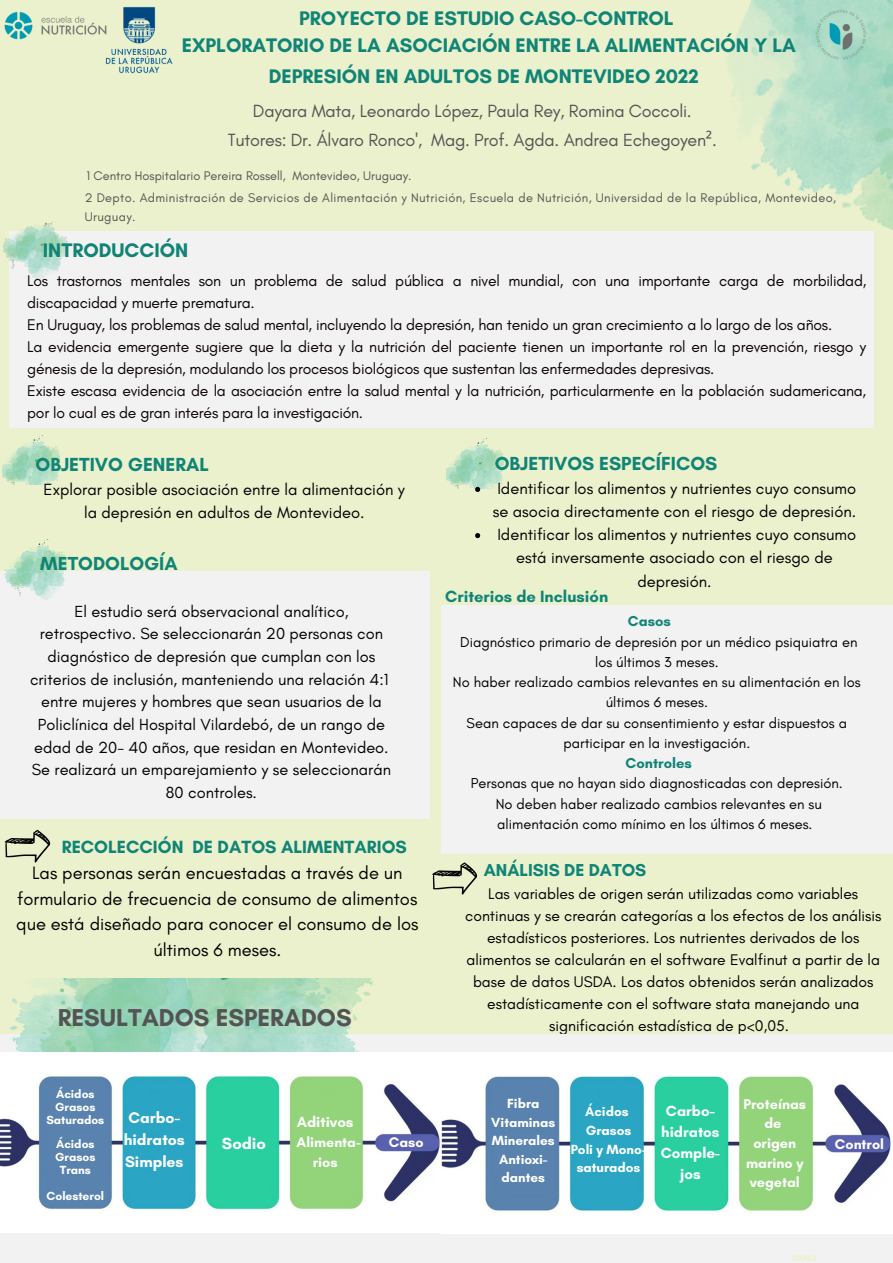
<style>
.page{position:relative;width:893px;height:1263px;background:#eaf1cc}
.page>*{position:absolute;margin:0;border:0;box-sizing:border-box;transform-origin:0 0}
.t1{font:700 24.83px "Glacial Indifference";color:#545454}
.t2{font:700 20.02px/27px "Glacial Indifference";color:#108476;text-align:center}
.t3{font:700 19.27px "Glacial Indifference";color:#108476}
.t4{font:700 19.2px "Glacial Indifference";color:#108476}
.t5{font:18.3px/25.7px "Glacial Indifference";color:#000;text-align:center}
.t6{font:18px/28.1px "Glacial Indifference";letter-spacing:-.015em;color:#545454;text-align:center}
.t7{font:700 18px "Glacial Indifference";color:#108476}
.t8{font:700 17.62px "Glacial Indifference";color:#108476}
.t9{font:16.5px/23.1px "Glacial Indifference";color:#000;text-align:center}
.t10{font:700 16.5px "Glacial Indifference";color:#108476}
.t11{font:700 16.5px "Glacial Indifference";color:#fff}
.t12{font:16.35px/22.6px "Glacial Indifference";color:#000;text-align:center}
.t13{font:15.75px/22px "Glacial Indifference";letter-spacing:-.015em;color:#0b0202}
.t14{font:700 15.75px/22px "Glacial Indifference";color:#fff;text-align:center}
.t15{font:15.67px/22px "Glacial Indifference";color:#000;text-align:center}
.t16{font:700 15px/20.9px "Glacial Indifference";color:#fff;text-align:center}
.t17{font:14.62px/20.2px "Glacial Indifference";color:#000;text-align:center}
.t18{font:700 14.62px "Glacial Indifference";color:#108476}
.t19{font:700 14.33px/19.7px "Glacial Indifference";color:#fff;text-align:center}
.t20{font:700 14.25px/19.7px "Glacial Indifference";color:#fff;text-align:center}
.t21{font:700 13.5px/18.6px "Glacial Indifference";color:#fff;text-align:center}
.t22{font:12.75px/19.1px "Glacial Indifference";letter-spacing:.03em;color:#545454}
.t23{font:12.75px "Glacial Indifference";color:#545454}
.t24{font:700 12px/13px "Glacial Indifference";color:#fff;text-align:center}
.t25{font:700 9px "Glacial Indifference";color:#eaf1cc}
.s1{font-family:"Noto Sans"}
</style>
<div class="page">
<img style="left:105px;top:6px;width:68px;height:68px">
<img style="left:690px;top:0;width:203px;height:312px">
<img style="left:3px;top:435px;width:57px;height:50px">
<div style="left:10px;top:232px;width:863px;height:196px;background:#f2f2f2"></div>
<img style="left:2px;top:221px;width:73px;height:66px">
<div style="left:0;top:571px;width:430px;height:247px;background:#f2f2f2"></div>
<svg style="left:5px;top:830px;width:45px;height:32px"></svg>
<svg style="left:432px;top:862px;width:45px;height:32px"></svg>
<div style="left:0;top:1035px;width:893px;height:228px;background:#f2f2f2"></div>
<img style="left:7px;top:979px;width:373px;height:73px">
<img style="left:0;top:1052px;width:442px;height:180px">
<img style="left:442px;top:1052px;width:450px;height:181px">
<img style="left:4px;top:540px;width:63px;height:60px">
<div style="left:442px;top:606px;width:451px;height:247px;background:#f2f2f2"></div>
<img style="left:447px;top:439px;width:56px;height:49px">
<svg style="left:475px;top:487px;width:5px;height:5px"></svg>
<svg style="left:475px;top:533px;width:5px;height:5px"></svg>
<img style="left:5px;top:11px;width:104px;height:29px">
<img style="left:811px;top:7px;width:60px;height:56px">
<p class="t2" style="left:182px;top:5px;width:615px">PROYECTO DE ESTUDIO CASO-CONTROL<br>EXPLORATORIO DE LA ASOCIACIÓN ENTRE LA ALIMENTACIÓN Y LA</p>
<p class="t2" style="left:269px;top:62px;width:432px">DEPRESIÓN EN ADULTOS DE MONTEVIDEO 2022</p>
<p class="t6" style="left:228px;top:97px;width:490px">Dayara Mata, Leonardo López, Paula Rey, Romina Coccoli.<br>Tutores: Dr. Álvaro Ronco', Mag. Prof. Agda. Andrea Echegoyen<span class="s1">²</span>.</p>
<p class="t23" style="left:86px;top:168px;width:327px">1 Centro Hospitalario Pereira Rossell, Montevideo, Uruguay.</p>
<p class="t22" style="left:85px;top:188px;width:753px">2 Depto. Administración de Servicios de Alimentación y Nutrición, Escuela de Nutrición, Universidad de la República, Montevideo,<br>Uruguay.</p>
<p class="t2" style="left:43px;top:236px;width:147px">INTRODUCCIÓN</p>
<p class="t13" style="left:27px;top:270px;width:840px">Los trastornos mentales son un problema de salud pública a nivel mundial, con una importante carga de morbilidad, discapacidad y muerte prematura.<br>En Uruguay, los problemas de salud mental, incluyendo la depresión, han tenido un gran crecimiento a lo largo de los años.<br>La evidencia emergente sugiere que la dieta y la nutrición del paciente tienen un importante rol en la prevención, riesgo y génesis de la depresión, modulando los procesos biológicos que sustentan las enfermedades depresivas.<br>Existe escasa evidencia de la asociación entre la salud mental y la nutrición, particularmente en la población sudamericana, por lo cual es de gran interés para la investigación.</p>
<p class="t3" style="left:495px;top:452px;width:224px">OBJETIVOS ESPECÍFICOS</p>
<p class="t3" style="left:36px;top:453px;width:175px">OBJETIVO GENERAL</p>
<p class="t9" style="left:44px;top:478px;width:363px">Explorar posible asociación entre la alimentación y la depresión en adultos de Montevideo.</p>
<p class="t9" style="left:493px;top:477px;width:365px">Identificar los alimentos y nutrientes cuyo consumo se asocia directamente con el riesgo de depresión.<br>Identificar los alimentos y nutrientes cuyo consumo está inversamente asociado con el riesgo de depresión.</p>
<p class="t4" style="left:40px;top:552px;width:139px">METODOLOGÍA</p>
<p class="t12" style="left:30px;top:600px;width:362px">El estudio será observacional analítico, retrospectivo. Se seleccionarán 20 personas con diagnóstico de depresión que cumplan con los criterios de inclusión, manteniendo una relación 4:1 entre mujeres y hombres que sean usuarios de la Policlínica del Hospital Vilardebó, de un rango de edad de 20- 40 años, que residan en Montevideo.<br>Se realizará un emparejamiento y se seleccionarán 80 controles.</p>
<p class="t18" style="left:628px;top:612px;width:45px">Casos</p>
<p class="t10" style="left:445px;top:586px;width:164px">Criterios de Inclusión</p>
<p class="t17" style="left:453px;top:631px;width:409px">Diagnóstico primario de depresión por un médico psiquiatra en los últimos 3 meses.<br>No haber realizado cambios relevantes en su alimentación en los últimos 6 meses.<br>Sean capaces de dar su consentimiento y estar dispuestos a participar en la investigación.</p>
<p class="t18" style="left:625px;top:754px;width:68px">Controles</p>
<p class="t17" style="left:471px;top:773px;width:373px">Personas que no hayan sido diagnosticadas con depresión.<br>No deben haber realizado cambios relevantes en su alimentación como mínimo en los últimos 6 meses.</p>
<p class="t7" style="left:62px;top:836px;width:347px">RECOLECCIÓN DE DATOS ALIMENTARIOS</p>
<p class="t5" style="left:16px;top:860px;width:404px">Las personas serán encuestadas a través de un formulario de frecuencia de consumo de alimentos que está diseñado para conocer el consumo de los últimos 6 meses.</p>
<h1 class="t1" style="left:58px;top:1003px;width:295px">RESULTADOS ESPERADOS</h1>
<p class="t24" style="left:46px;top:1087px;width:59px">Ácidos<br>Grasos<br>Saturados</p>
<p class="t24" style="left:55px;top:1137px;width:42px">Ácidos<br>Grasos<br>Trans</p>
<p class="t24" style="left:47px;top:1189px;width:59px">Colesterol</p>
<p class="t14" style="left:124px;top:1106px;width:63px">Carbo&shy;hidratos<br>Simples</p>
<p class="t11" style="left:222px;top:1133px;width:46px">Sodio</p>
<p class="t16" style="left:297px;top:1111px;width:58px">Aditivos</p>
<p class="t20" style="left:296px;top:1132px;width:66px">Alimenta&shy;rios</p>
<p class="t20" style="left:389px;top:1132px;width:36px">Caso</p>
<p class="t8" style="left:484px;top:860px;width:164px">ANÁLISIS DE DATOS</p>
<p class="t15" style="left:465px;top:882px;width:417px">Las variables de origen serán utilizadas como variables continuas y se crearán categorías a los efectos de los análisis estadísticos posteriores. Los nutrientes derivados de los alimentos se calcularán en el software Evalfinut a partir de la base de datos USDA. Los datos obtenidos serán analizados estadísticamente con el software stata manejando una significación estadística de p&lt;0,05.</p>
<p class="t21" style="left:491px;top:1094px;width:65px">Fibra<br>Vitaminas<br>Minerales<br>Antioxi&shy;dantes</p>
<p class="t21" style="left:570px;top:1102px;width:77px">Ácidos<br>Grasos<br>Poli y Mono&shy;saturados</p>
<p class="t16" style="left:660px;top:1100px;width:61px">Carbo&shy;hidratos<br>Comple&shy;jos</p>
<p class="t19" style="left:743px;top:1094px;width:64px">Proteínas de origen marino y vegetal</p>
<p class="t20" style="left:835px;top:1134px;width:51px">Control</p>
<p class="t25" style="left:792px;top:1252px;width:26px">SANO</p>
</div>
